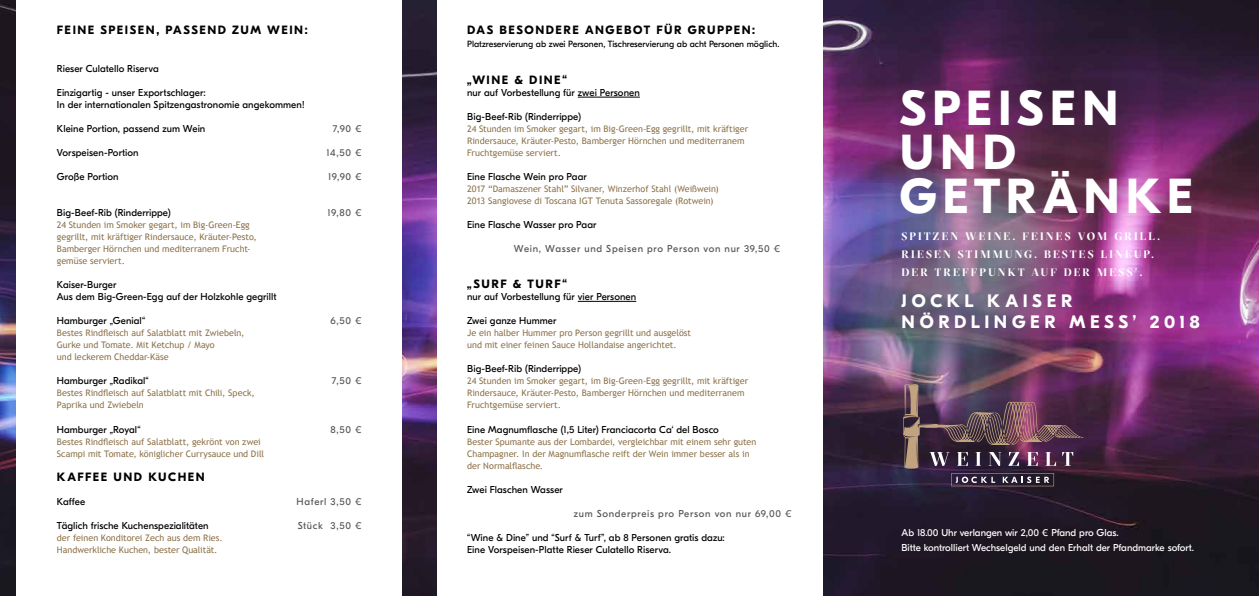
<style>
.page{position:relative;width:1259px;height:596px;background:#fff}
.page>*{position:absolute;margin:0;border:0;box-sizing:border-box;transform-origin:0 0}
.t1{font:700 49px/44px "GT Eesti Pro Display";letter-spacing:.12em;color:#fff}
.t2{font:700 18px/21px "GT Eesti Pro Display";letter-spacing:.255em;color:#fff}
.t3{font:700 12px "GT Eesti Pro Display";letter-spacing:.13em;color:#000}
.t4{font:700 11px/18px "GT Sectra Display";letter-spacing:.21em;color:#fff}
.t5{font:10px/12px "GT Eesti Pro Display";letter-spacing:.005em;color:#000}
.t6{font:10px "GT Eesti Pro Display";letter-spacing:.065em;color:#585856}
.t7{font:10px/15px "GT Eesti Pro Display";color:#fff}
.t8{font:9px/12px "Trebuchet MS";color:#8d734a}
.t9{font:9px "GT Eesti Pro Display";color:#000}
</style>
<div class="page">
<img style="left:0;top:0;width:1259px;height:595px">
<div style="left:437px;top:0;width:385px;height:595px;background:#fff"></div>
<div style="left:17px;top:0;width:385px;height:595px;background:#fff"></div>
<hr style="left:578px;top:97px;width:62px;height:1px;background:#000">
<hr style="left:578px;top:301px;width:58px;height:1px;background:#000">
<img style="left:903px;top:383px;width:180px;height:103px">
<h3 class="t3" style="left:57px;top:23px;width:252px">FEINE SPEISEN, PASSEND ZUM WEIN:</h3>
<p class="t5" style="left:57px;top:63px;width:103px">Rieser Culatello Riserva</p>
<p class="t5" style="left:57px;top:87px;width:250px">Einzigartig - unser Exportschlager:<br>In der internationalen Spitzengastronomie angekommen!</p>
<p class="t5" style="left:57px;top:123px;width:150px">Kleine Portion, passend zum Wein</p>
<p class="t6" style="left:333px;top:123px;width:31px">7,90 €</p>
<p class="t5" style="left:57px;top:147px;width:83px">Vorspeisen-Portion</p>
<p class="t6" style="left:326px;top:147px;width:37px">14,50 €</p>
<p class="t5" style="left:57px;top:171px;width:63px">Große Portion</p>
<p class="t6" style="left:328px;top:171px;width:35px">19,90 €</p>
<p class="t5" style="left:57px;top:207px;width:115px">Big-Beef-Rib (Rinderrippe)</p>
<p class="t8" style="left:57px;top:219px;width:201px">24 Stunden im Smoker gegart, im Big-Green-Egg gegrillt, mit kräftiger Rindersauce, Kräuter-Pesto, Bamberger Hörnchen und mediterranem Frucht&shy;gemüse serviert.</p>
<p class="t6" style="left:327px;top:207px;width:36px">19,80 €</p>
<p class="t5" style="left:57px;top:279px;width:221px">Kaiser-Burger<br>Aus dem Big-Green-Egg auf der Holzkohle gegrillt</p>
<p class="t5" style="left:57px;top:315px;width:90px">Hamburger „Genial“</p>
<p class="t8" style="left:57px;top:327px;width:189px">Bestes Rindfleisch auf Salatblatt mit Zwiebeln,<br>Gurke und Tomate. Mit Ketchup / Mayo<br>und leckerem Cheddar-Käse</p>
<p class="t5" style="left:57px;top:375px;width:93px">Hamburger „Radikal“</p>
<p class="t8" style="left:57px;top:387px;width:199px">Bestes Rindfleisch auf Salatblatt mit Chili, Speck,<br>Paprika und Zwiebeln</p>
<p class="t5" style="left:57px;top:423px;width:85px">Hamburger „Royal“</p>
<p class="t8" style="left:57px;top:435px;width:209px">Bestes Rindfleisch auf Salatblatt, gekrönt von zwei<br>Scampi mit Tomate, königlicher Currysauce und Dill</p>
<p class="t6" style="left:330px;top:315px;width:33px">6,50 €</p>
<p class="t6" style="left:332px;top:375px;width:31px">7,50 €</p>
<p class="t6" style="left:330px;top:423px;width:33px">8,50 €</p>
<h3 class="t3" style="left:57px;top:469px;width:149px">KAFFEE UND KUCHEN</h3>
<p class="t5" style="left:57px;top:495px;width:30px">Kaffee</p>
<p class="t6" style="left:296px;top:495px;width:67px">Haferl 3,50 €</p>
<p class="t5" style="left:57px;top:519px;width:153px">Täglich frische Kuchenspezialitäten</p>
<p class="t8" style="left:57px;top:531px;width:167px">der feinen Konditorei Zech aus dem Ries.<br>Handwerkliche Kuchen, bester Qualität.</p>
<p class="t6" style="left:298px;top:519px;width:66px">Stück 3,50 €</p>
<h3 class="t3" style="left:467px;top:23px;width:289px">DAS BESONDERE ANGEBOT FÜR GRUPPEN:</h3>
<p class="t9" style="left:467px;top:39px;width:314px">Platzreservierung ab zwei Personen, Tischreservierung ab acht Personen möglich.</p>
<h3 class="t3" style="left:467px;top:73px;width:101px">„WINE &amp; DINE“</h3>
<p class="t5" style="left:467px;top:87px;width:174px">nur auf Vorbestellung für zwei Personen</p>
<p class="t5" style="left:467px;top:111px;width:115px">Big-Beef-Rib (Rinderrippe)</p>
<p class="t8" style="left:467px;top:123px;width:282px">24 Stunden im Smoker gegart, im Big-Green-Egg gegrillt, mit kräftiger<br>Rindersauce, Kräuter-Pesto, Bamberger Hörnchen und mediterranem<br>Fruchtgemüse serviert.</p>
<p class="t5" style="left:467px;top:171px;width:121px">Eine Flasche Wein pro Paar</p>
<p class="t8" style="left:467px;top:183px;width:253px">2017 “Damaszener Stahl” Silvaner, Winzerhof Stahl (Weißwein)<br>2013 Sangiovese di Toscana IGT Tenuta Sassoregale (Rotwein)</p>
<p class="t5" style="left:467px;top:219px;width:131px">Eine Flasche Wasser pro Paar</p>
<p class="t6" style="left:514px;top:243px;width:268px">Wein, Wasser und Speisen pro Person von nur 39,50 €</p>
<h3 class="t3" style="left:467px;top:277px;width:101px">„SURF &amp; TURF“</h3>
<p class="t5" style="left:467px;top:291px;width:171px">nur auf Vorbestellung für vier Personen</p>
<p class="t5" style="left:467px;top:315px;width:91px">Zwei ganze Hummer</p>
<p class="t8" style="left:467px;top:327px;width:225px">Je ein halber Hummer pro Person gegrillt und ausgelöst und mit einer feinen Sauce Hollandaise angerichtet.</p>
<p class="t5" style="left:467px;top:363px;width:115px">Big-Beef-Rib (Rinderrippe)</p>
<p class="t8" style="left:467px;top:375px;width:282px">24 Stunden im Smoker gegart, im Big-Green-Egg gegrillt, mit kräftiger<br>Rindersauce, Kräuter-Pesto, Bamberger Hörnchen und mediterranem<br>Fruchtgemüse serviert.</p>
<p class="t5" style="left:467px;top:423px;width:253px">Eine Magnumflasche (1,5 Liter) Franciacorta Ca‘ del Bosco</p>
<p class="t8" style="left:467px;top:435px;width:291px">Bester Spumante aus der Lombardei, vergleichbar mit einem sehr guten<br>Champagner. In der Magnumflasche reift der Wein immer besser als in der Normalflasche.</p>
<p class="t5" style="left:467px;top:483px;width:97px">Zwei Flaschen Wasser</p>
<p class="t6" style="left:574px;top:507px;width:219px">zum Sonderpreis pro Person von nur 69,00 €</p>
<p class="t5" style="left:467px;top:531px;width:259px">“Wine &amp; Dine” und “Surf &amp; Turf”, ab 8 Personen gratis dazu:<br>Eine Vorspeisen-Platte Rieser Culatello Riserva.</p>
<h1 class="t1" style="left:899px;top:87px;width:295px">SPEISEN<br>UND<br>GETRÄNKE</h1>
<p class="t4" style="left:901px;top:227px;width:260px">SPITZEN WEINE. FEINES VOM GRILL.<br>RIESEN STIMMUNG. BESTES LINEUP.<br>DER TREFFPUNKT AUF DER MESS’.</p>
<h2 class="t2" style="left:901px;top:291px;width:300px">JOCKL KAISER<br>NÖRDLINGER MESS’ 2018</h2>
<p class="t7" style="left:901px;top:525px;width:294px">Ab 18.00 Uhr verlangen wir 2,00 € Pfand pro Glas.<br>Bitte kontrolliert Wechselgeld und den Erhalt der Pfandmarke sofort.</p>
</div>
